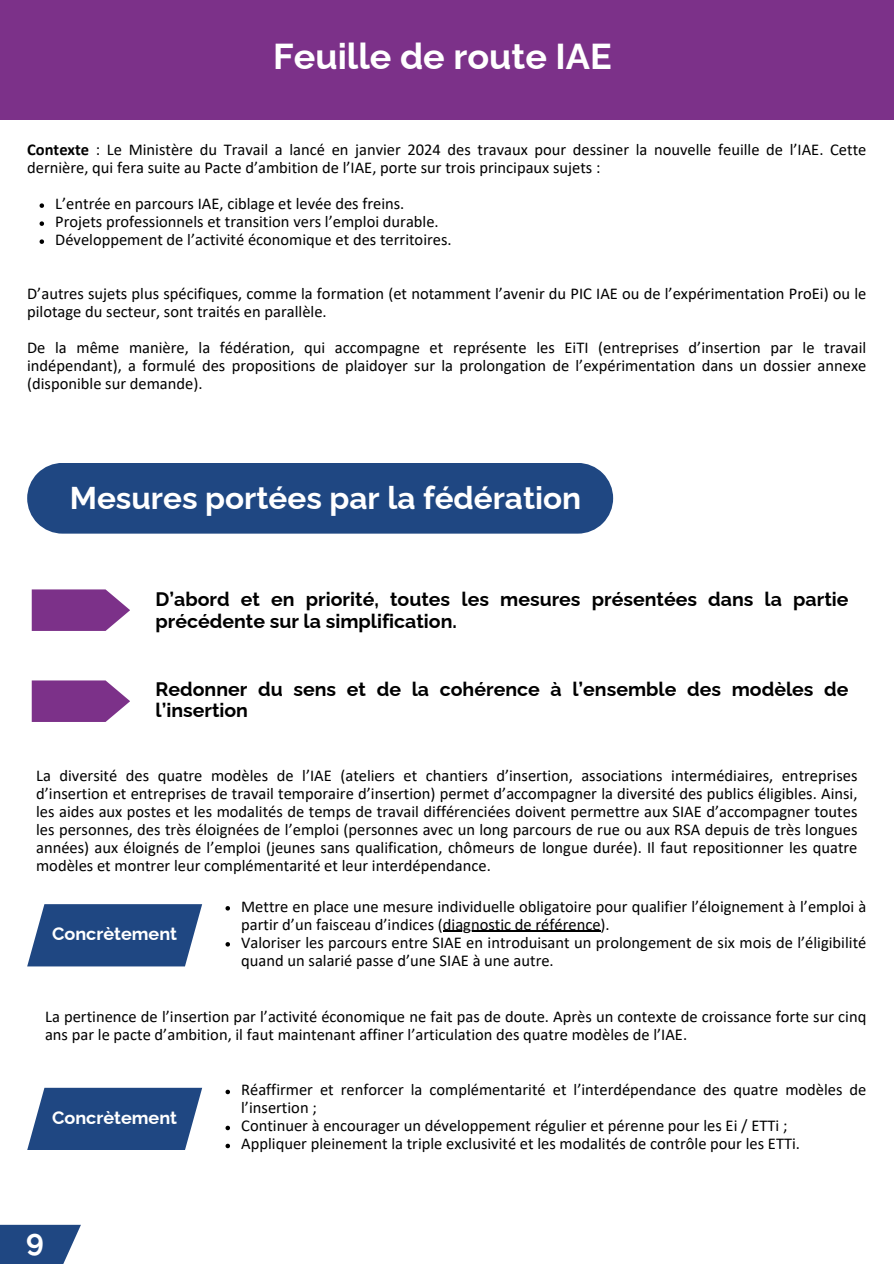
<style>
.page{position:relative;width:894px;height:1264px;background:#fff}
.page>*{position:absolute;margin:0;border:0;box-sizing:border-box;transform-origin:0 0}
.t1{font:700 36px "Raleway";color:#fff}
.t2{font:700 31.5px "Raleway";color:#fff}
.t3{font:700 30px "Raleway";color:#fff}
.t4{font:700 19.5px/21.3px "Raleway";color:#000}
.t5{font:700 18px "Raleway";color:#fff}
.t6{font:16.5px/18px "Calibri";color:#000}
.s1{font-weight:700}
</style>
<div class="page">
<div style="left:0;top:0;width:893px;height:120px;background:#7c3189"></div>
<div style="left:27px;top:463px;width:586px;height:70px;background:#1f4782"></div>
<svg style="left:27px;top:904px;width:175px;height:62px;background:#35598e"></svg>
<svg style="left:27px;top:1087px;width:175px;height:63px;background:#375b8f"></svg>
<svg style="left:225px;top:906px;width:5px;height:4px"></svg>
<hr style="left:443px;top:930px;width:157px;height:1px;background:#000">
<svg style="left:225px;top:942px;width:5px;height:4px"></svg>
<svg style="left:225px;top:1089px;width:5px;height:5px"></svg>
<svg style="left:225px;top:1125px;width:5px;height:5px"></svg>
<svg style="left:225px;top:1143px;width:5px;height:5px"></svg>
<svg style="left:32px;top:680px;width:98px;height:42px;background:#8d4c98"></svg>
<svg style="left:32px;top:589px;width:98px;height:42px;background:#8d4c98"></svg>
<div style="left:0;top:1224px;width:81px;height:39px;background:#1f4782"></div>
<svg style="left:40px;top:203px;width:4px;height:5px"></svg>
<svg style="left:40px;top:221px;width:4px;height:5px"></svg>
<svg style="left:40px;top:239px;width:4px;height:5px"></svg>
<h1 class="t1" style="left:273px;top:27px;width:340px">Feuille de route IAE</h1>
<p class="t6" style="left:27px;top:140px;width:840px"><span class="s1">Contexte</span> : Le Ministère du Travail a lancé en janvier 2024 des travaux pour dessiner la nouvelle feuille de l’IAE. Cette dernière, qui fera suite au Pacte d’ambition de l’IAE, porte sur trois principaux sujets :</p>
<p class="t6" style="left:55px;top:194px;width:398px">L’entrée en parcours IAE, ciblage et levée des freins.<br>Projets professionnels et transition vers l’emploi durable.<br>Développement de l’activité économique et des territoires.</p>
<p class="t6" style="left:27px;top:284px;width:840px">D’autres sujets plus spécifiques, comme la formation (et notamment l’avenir du PIC IAE ou de l’expérimentation ProEi) ou le pilotage du secteur, sont traités en parallèle.</p>
<p class="t6" style="left:27px;top:338px;width:840px;text-align:justify">De la même manière, la fédération, qui accompagne et représente les EiTI (entreprises d’insertion par le travail indépendant), a formulé des propositions de plaidoyer sur la prolongation de l’expérimentation dans un dossier annexe (disponible sur demande).</p>
<h2 class="t2" style="left:70px;top:472px;width:513px">Mesures portées par la fédération</h2>
<p class="t4" style="left:155px;top:586px;width:694px">D’abord et en priorité, toutes les mesures présentées dans la partie précédente sur la simplification.</p>
<p class="t4" style="left:155px;top:676px;width:694px">Redonner du sens et de la cohérence à l’ensemble des modèles de l’insertion</p>
<p class="t6" style="left:36px;top:765px;width:822px;text-align:justify">La diversité des quatre modèles de l’IAE (ateliers et chantiers d’insertion, associations intermédiaires, entreprises d’insertion et entreprises de travail temporaire d’insertion) permet d’accompagner la diversité des publics éligibles. Ainsi, les aides aux postes et les modalités de temps de travail différenciées doivent permettre aux SIAE d’accompagner toutes les personnes, des très éloignées de l’emploi (personnes avec un long parcours de rue ou aux RSA depuis de très longues années) aux éloignés de l’emploi (jeunes sans qualification, chômeurs de longue durée). Il faut repositionner les quatre modèles et montrer leur complémentarité et leur interdépendance.</p>
<p class="t6" style="left:241px;top:896px;width:626px">Mettre en place une mesure individuelle obligatoire pour qualifier l’éloignement à l’emploi à partir d’un faisceau d’indices (diagnostic de référence).<br>Valoriser les parcours entre SIAE en introduisant un prolongement de six mois de l’éligibilité quand un salarié passe d’une SIAE à une autre.</p>
<p class="t5" style="left:52px;top:919px;width:126px">Concrètement</p>
<p class="t6" style="left:45px;top:1006px;width:822px">La pertinence de l’insertion par l’activité économique ne fait pas de doute. Après un contexte de croissance forte sur cinq ans par le pacte d’ambition, il faut maintenant affiner l’articulation des quatre modèles de l’IAE.</p>
<p class="t5" style="left:52px;top:1103px;width:126px">Concrètement</p>
<h3 class="t3" style="left:26px;top:1216px;width:19px">9</h3>
<p class="t6" style="left:241px;top:1080px;width:626px">Réaffirmer et renforcer la complémentarité et l’interdépendance des quatre modèles de l’insertion ;<br>Continuer à encourager un développement régulier et pérenne pour les Ei / ETTi ;<br>Appliquer pleinement la triple exclusivité et les modalités de contrôle pour les ETTi.</p>
</div>
